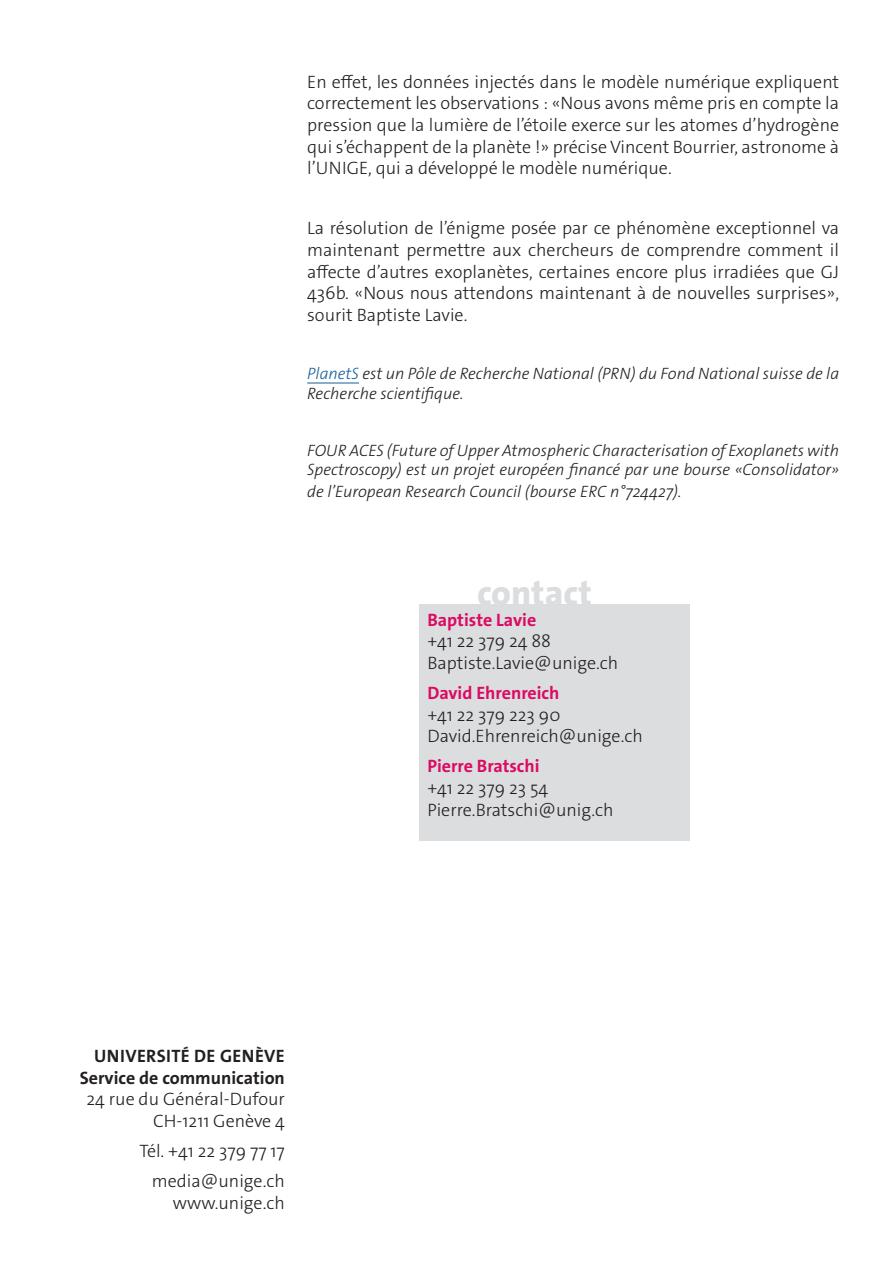
<style>
.page{position:relative;width:893px;height:1263px;background:#fff}
.page>*{position:absolute;margin:0;border:0;box-sizing:border-box;transform-origin:0 0}
._4__texte_courant{font:800 35.7px "The Sans Os F";color:#dcdddf}
._4__texte_courant-2{font:300 18px/21.6px "The Sans Os F";color:#231f20}
.texte_courant{font:300 18px/21.6px "The Sans Os F";color:#231f20;text-align:right}
.texte_courant-2{font:700 18px "The Sans Os F";letter-spacing:.02em;color:#231f20}
._4__texte_courant-3{font:italic 300 16.5px/19.8px "The Sans Os F";color:#231f20}
.s1{color:#175d9e}
.s2{font-weight:700;color:#db0a62}
.s3{font-weight:700}
</style>
<div class="page">
<div style="left:419px;top:604px;width:271px;height:237px;background:#dcdddf"></div>
<hr style="left:307px;top:383px;width:52px;height:1px;background:#175d9e">
<p class="_4__texte_courant-2" style="left:307px;top:71px;width:533px;text-align:justify">En effet, les données injectés dans le modèle numérique expliquent correctement les observations : «Nous avons même pris en compte la pression que la lumière de l’étoile exerce sur les atomes d’hydrogène qui s’échappent de la planète !» précise Vincent Bourrier, astronome à l’UNIGE, qui a développé le modèle numérique.</p>
<p class="_4__texte_courant-2" style="left:307px;top:218px;width:533px;text-align:justify">La résolution de l’énigme posée par ce phénomène exceptionnel va maintenant permettre aux chercheurs de comprendre comment il affecte d’autres exoplanètes, certaines encore plus irradiées que GJ 436b. «Nous nous attendons maintenant à de nouvelles surprises», sourit Baptiste Lavie.</p>
<p class="_4__texte_courant-3" style="left:307px;top:364px;width:533px"><span class="s1">PlanetS</span> est un Pôle de Recherche National (PRN) du Fond National suisse de la<br>Recherche scientifique.</p>
<p class="_4__texte_courant-3" style="left:307px;top:440px;width:533px">FOUR ACES (Future of Upper Atmospheric Characterisation of Exoplanets with<br>Spectroscopy) est un projet européen financé par une bourse «Consolidator»</p>
<p class="_4__texte_courant-3" style="left:307px;top:482px;width:376px">de l’European Research Council (bourse ERC n°724427).</p>
<p class="_4__texte_courant" style="left:477px;top:570px;width:116px">contact</p>
<p class="_4__texte_courant-2" style="left:427px;top:609px;width:193px"><span class="s2">Baptiste Lavie<br></span>+41 22 379 24 88<br>Baptiste.Lavie@unige.ch</p>
<p class="_4__texte_courant-2" style="left:427px;top:682px;width:217px"><span class="s2">David Ehrenreich<br></span>+41 22 379 223 90<br>David.Ehrenreich@unige.ch</p>
<p class="_4__texte_courant-2" style="left:427px;top:756px;width:188px"><span class="s2">Pierre Bratschi<br></span>+41 22 379 23 54<br>Pierre.Bratschi@unig.ch</p>
<p class="texte_courant-2" style="left:94px;top:1044px;width:192px">UNIVERSITÉ DE GENÈVE</p>
<p class="texte_courant" style="left:80px;top:1067px;width:207px"><span class="s3">Service de communication<br></span>24 rue du Général-Dufour<br>CH-1211 Genève 4</p>
<p class="texte_courant" style="left:139px;top:1140px;width:147px">Tél. +41 22 379 77 17</p>
<p class="texte_courant" style="left:152px;top:1170px;width:135px">media@unige.ch www.unige.ch</p>
</div>
